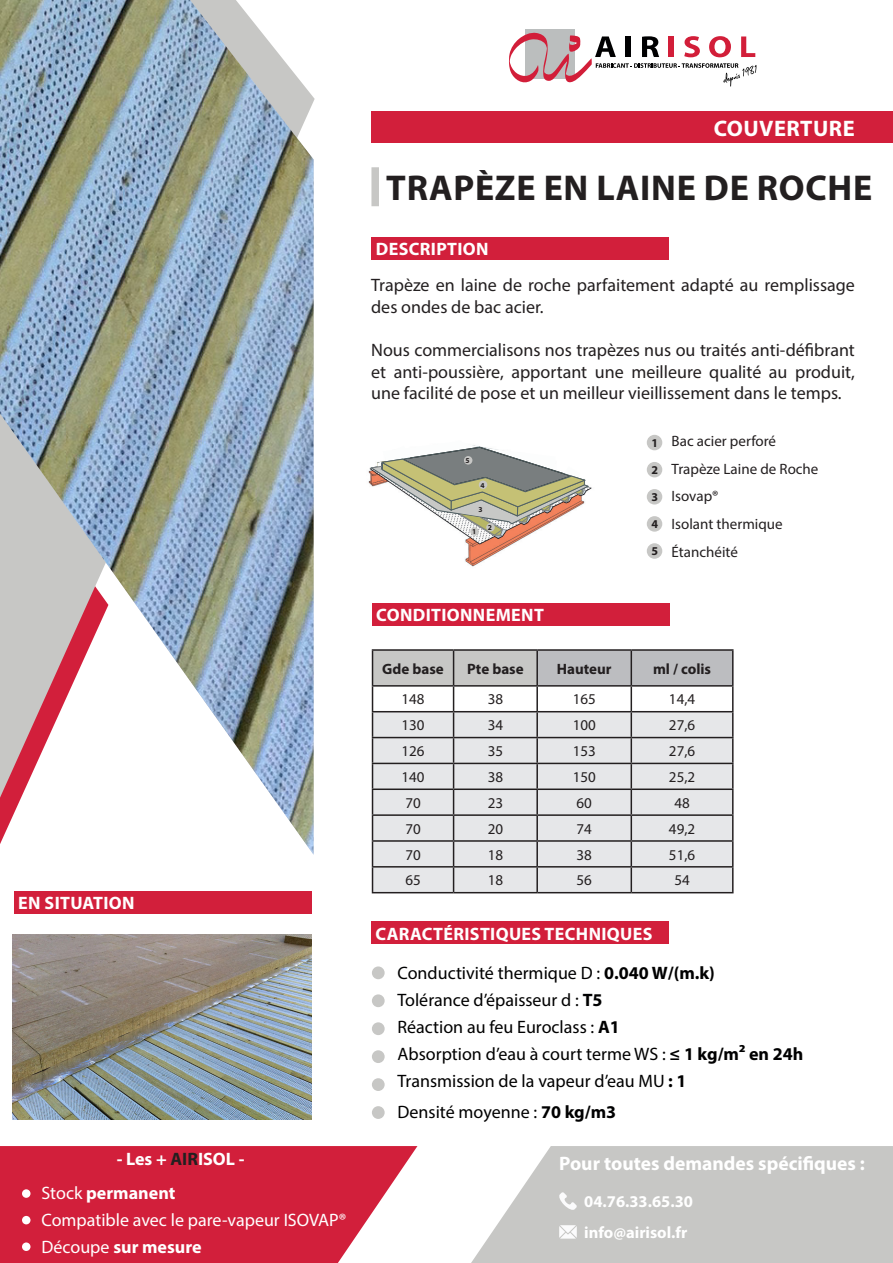
<style>
.page{position:relative;width:893px;height:1263px;background:#fff}
.page>*{position:absolute;margin:0;border:0;box-sizing:border-box;transform-origin:0 0}
.t1{font:700 36px "Myriad Pro";letter-spacing:.02em;color:#231f20}
.t2{font:700 22.5px "Myriad Pro";letter-spacing:.02em;color:#fff}
.t3{font:700 19.5px "Myriad Pro";color:#fff}
.t4{font:18px/21.6px "Myriad Pro";color:#231f20}
.t5{font:18px "Myriad Pro";color:#000001}
.Description___Caract{font:700 18px "Myriad Pro";letter-spacing:.02em;color:#fff}
.Description___Caract-2{font:700 18px "Myriad Pro";color:#fff}
.t6{font:18px "Myriad Pro";color:#fff}
.t7{font:700 16.5px "Myriad Pro";color:#fff}
.t8{font:15px "Myriad Pro";color:#231f20}
.t9{font:700 15px "Myriad Pro";color:#231f20}
.t10{font:700 12px "Myriad Pro";color:#231f20}
.t11{font:700 7.5px "Myriad Pro";color:#231f20}
.s1{color:#231f20}
.s2{font-weight:400}
.s3{font-weight:700}
</style>
<div class="page">
<img style="left:0;top:0;width:314px;height:855px">
<div style="left:371px;top:167px;width:8px;height:39px;background:#c7c7c5"></div>
<div style="left:372px;top:112px;width:521px;height:31px;background:#d21f3b"></div>
<img style="left:368px;top:467px;width:224px;height:100px">
<svg style="left:371px;top:445px;width:217px;height:90px"></svg>
<div style="left:371px;top:237px;width:298px;height:22px;background:#d21f3b"></div>
<div style="left:372px;top:604px;width:297px;height:22px;background:#d21f3b"></div>
<div style="left:14px;top:891px;width:297px;height:23px;background:#d21f3b"></div>
<hr style="left:454px;top:649px;width:83px;height:2px;background:#231f20">
<hr style="left:537px;top:649px;width:94px;height:2px;background:#231f20">
<hr style="left:631px;top:649px;width:103px;height:2px;background:#231f20">
<hr style="left:732px;top:651px;width:2px;height:34px;background:#231f20">
<hr style="left:631px;top:685px;width:103px;height:2px;background:#231f20">
<hr style="left:732px;top:687px;width:2px;height:24px;background:#231f20">
<hr style="left:631px;top:711px;width:103px;height:1px;background:#231f20">
<hr style="left:732px;top:712px;width:2px;height:25px;background:#231f20">
<hr style="left:631px;top:737px;width:103px;height:1px;background:#231f20">
<hr style="left:732px;top:738px;width:2px;height:25px;background:#231f20">
<hr style="left:631px;top:763px;width:103px;height:1px;background:#231f20">
<hr style="left:732px;top:764px;width:2px;height:24px;background:#231f20">
<hr style="left:631px;top:788px;width:103px;height:2px;background:#231f20">
<hr style="left:732px;top:790px;width:2px;height:24px;background:#231f20">
<hr style="left:631px;top:814px;width:103px;height:2px;background:#231f20">
<hr style="left:732px;top:816px;width:2px;height:24px;background:#231f20">
<hr style="left:631px;top:840px;width:103px;height:2px;background:#231f20">
<hr style="left:732px;top:842px;width:2px;height:24px;background:#231f20">
<hr style="left:631px;top:866px;width:103px;height:1px;background:#231f20">
<hr style="left:732px;top:867px;width:2px;height:25px;background:#231f20">
<hr style="left:454px;top:892px;width:83px;height:1px;background:#231f20">
<hr style="left:537px;top:892px;width:94px;height:1px;background:#231f20">
<hr style="left:631px;top:892px;width:103px;height:1px;background:#231f20">
<svg style="left:372px;top:650px;width:361px;height:242px;background:#d6d6d8"></svg>
<hr style="left:372px;top:892px;width:82px;height:1px;background:#231f20">
<hr style="left:372px;top:649px;width:82px;height:2px;background:#231f20">
<hr style="left:372px;top:651px;width:1px;height:34px;background:#231f20">
<hr style="left:453px;top:651px;width:1px;height:34px;background:#231f20">
<hr style="left:372px;top:685px;width:82px;height:2px;background:#231f20">
<div style="left:371px;top:922px;width:298px;height:22px;background:#d21f3b"></div>
<div style="left:372px;top:966px;width:13px;height:13px;background:#c7c7c5;border-radius:50%"></div>
<div style="left:372px;top:994px;width:13px;height:13px;background:#c7c7c5;border-radius:50%"></div>
<div style="left:372px;top:1022px;width:13px;height:13px;background:#c7c7c5;border-radius:50%"></div>
<div style="left:372px;top:1050px;width:13px;height:13px;background:#c7c7c5;border-radius:50%"></div>
<div style="left:372px;top:1078px;width:13px;height:13px;background:#c7c7c5;border-radius:50%"></div>
<div style="left:372px;top:1106px;width:13px;height:13px;background:#c7c7c5;border-radius:50%"></div>
<div style="left:526px;top:29px;width:49px;height:50px;background:#bbbebe"></div>
<svg style="left:509px;top:32px;width:247px;height:55px"></svg>
<svg style="left:0;top:1146px;width:417px;height:117px;background:#d6334c"></svg>
<svg style="left:471px;top:1146px;width:422px;height:117px;background:#ccccca"></svg>
<div style="left:470px;top:527px;width:9px;height:9px;background:#c7c7c5;border-radius:50%"></div>
<div style="left:647px;top:435px;width:15px;height:15px;background:#c7c7c5;border-radius:50%"></div>
<div style="left:486px;top:523px;width:9px;height:8px;background:#c7c7c5;border-radius:50%"></div>
<div style="left:647px;top:462px;width:15px;height:15px;background:#c7c7c5;border-radius:50%"></div>
<div style="left:477px;top:505px;width:8px;height:8px;background:#c7c7c5;border-radius:50%"></div>
<div style="left:464px;top:456px;width:8px;height:9px;background:#c7c7c5;border-radius:50%"></div>
<div style="left:647px;top:489px;width:15px;height:15px;background:#c7c7c5;border-radius:50%"></div>
<div style="left:479px;top:480px;width:8px;height:9px;background:#c7c7c5;border-radius:50%"></div>
<div style="left:647px;top:516px;width:15px;height:16px;background:#c7c7c5;border-radius:50%"></div>
<div style="left:647px;top:543px;width:15px;height:16px;background:#c7c7c5;border-radius:50%"></div>
<img style="left:13px;top:934px;width:298px;height:186px">
<svg style="left:559px;top:1192px;width:18px;height:18px"></svg>
<svg style="left:559px;top:1225px;width:18px;height:13px"></svg>
<div style="left:22px;top:1189px;width:9px;height:9px;background:#fff;border-radius:50%"></div>
<div style="left:22px;top:1216px;width:9px;height:8px;background:#fff;border-radius:50%"></div>
<div style="left:22px;top:1242px;width:9px;height:9px;background:#fff;border-radius:50%"></div>
<p class="Description___Caract" style="left:18px;top:891px;width:118px">EN SITUATION</p>
<p class="Description___Caract-2" style="left:117px;top:1147px;width:129px">- Les + <span class="s1">AIR</span>ISOL -</p>
<p class="Description___Caract-2" style="left:41px;top:1181px;width:135px"><span class="s2">Stock</span> permanent</p>
<p class="t6" style="left:41px;top:1209px;width:306px">Compatible avec le pare-vapeur ISOVAP®</p>
<p class="Description___Caract-2" style="left:41px;top:1235px;width:162px"><span class="s2">Découpe</span> sur mesure</p>
<p class="t2" style="left:714px;top:113px;width:142px">COUVERTURE</p>
<p class="t1" style="left:386px;top:165px;width:487px">TRAPÈZE EN LAINE DE ROCHE</p>
<p class="Description___Caract" style="left:376px;top:237px;width:114px">DESCRIPTION</p>
<p class="t4" style="left:371px;top:274px;width:485px">Trapèze en laine de roche parfaitement adapté au remplissage des ondes de bac acier.</p>
<p class="t4" style="left:371px;top:339px;width:485px;text-align:justify">Nous commercialisons nos trapèzes nus ou traités anti-défibrant et anti-poussière, apportant une meilleure qualité au produit, une facilité de pose et un meilleur vieillissement dans le temps.</p>
<p class="t11" style="left:466px;top:456px;width:6px">5</p>
<p class="t11" style="left:480px;top:480px;width:6px">4</p>
<p class="t11" style="left:478px;top:505px;width:6px">3</p>
<p class="t11" style="left:472px;top:527px;width:6px">1</p>
<p class="t11" style="left:488px;top:522px;width:6px">2</p>
<p class="Description___Caract" style="left:376px;top:604px;width:169px">CONDITIONNEMENT</p>
<p class="t10" style="left:651px;top:435px;width:8px">1</p>
<p class="t10" style="left:651px;top:462px;width:8px">2</p>
<p class="t10" style="left:651px;top:489px;width:8px">3</p>
<p class="t10" style="left:651px;top:516px;width:8px">4</p>
<p class="t10" style="left:651px;top:543px;width:8px">5</p>
<p class="t8" style="left:672px;top:432px;width:106px">Bac acier perforé</p>
<p class="t8" style="left:672px;top:459px;width:148px">Trapèze Laine de Roche</p>
<p class="t8" style="left:672px;top:487px;width:48px">Isovap®</p>
<p class="t8" style="left:672px;top:515px;width:112px">Isolant thermique</p>
<p class="t8" style="left:672px;top:542px;width:68px">Étanchéité</p>
<p class="t9" style="left:382px;top:659px;width:63px">Gde base</p>
<p class="t9" style="left:467px;top:659px;width:58px">Pte base</p>
<p class="t9" style="left:557px;top:659px;width:56px">Hauteur</p>
<p class="t9" style="left:653px;top:659px;width:60px">ml / colis</p>
<p class="t8" style="left:401px;top:690px;width:25px">148</p>
<p class="t8" style="left:488px;top:690px;width:17px">38</p>
<p class="t8" style="left:573px;top:690px;width:25px">165</p>
<p class="t8" style="left:669px;top:690px;width:28px">14,4</p>
<p class="t8" style="left:401px;top:716px;width:25px">130</p>
<p class="t8" style="left:488px;top:716px;width:17px">34</p>
<p class="t8" style="left:573px;top:716px;width:25px">100</p>
<p class="t8" style="left:669px;top:716px;width:28px">27,6</p>
<p class="t8" style="left:401px;top:742px;width:25px">126</p>
<p class="t8" style="left:488px;top:742px;width:17px">35</p>
<p class="t8" style="left:573px;top:742px;width:25px">153</p>
<p class="t8" style="left:669px;top:742px;width:28px">27,6</p>
<p class="t8" style="left:401px;top:768px;width:25px">140</p>
<p class="t8" style="left:488px;top:768px;width:17px">38</p>
<p class="t8" style="left:573px;top:768px;width:25px">150</p>
<p class="t8" style="left:669px;top:768px;width:28px">25,2</p>
<p class="t8" style="left:405px;top:793px;width:17px">70</p>
<p class="t8" style="left:488px;top:793px;width:17px">23</p>
<p class="t8" style="left:577px;top:793px;width:17px">60</p>
<p class="t8" style="left:674px;top:793px;width:17px">48</p>
<p class="t8" style="left:405px;top:819px;width:17px">70</p>
<p class="t8" style="left:488px;top:819px;width:17px">20</p>
<p class="t8" style="left:577px;top:819px;width:17px">74</p>
<p class="t8" style="left:669px;top:819px;width:28px">49,2</p>
<p class="t8" style="left:405px;top:845px;width:17px">70</p>
<p class="t8" style="left:488px;top:845px;width:17px">18</p>
<p class="t8" style="left:577px;top:845px;width:17px">38</p>
<p class="t8" style="left:669px;top:845px;width:28px">51,6</p>
<p class="t8" style="left:405px;top:871px;width:17px">65</p>
<p class="t8" style="left:488px;top:871px;width:17px">18</p>
<p class="t8" style="left:577px;top:871px;width:17px">56</p>
<p class="t8" style="left:674px;top:871px;width:17px">54</p>
<p class="Description___Caract" style="left:376px;top:922px;width:278px">CARACTÉRISTIQUES TECHNIQUES</p>
<p class="t5" style="left:397px;top:962px;width:319px">Conductivité thermique D : <span class="s3">0.040 W/(m.k)</span></p>
<p class="t5" style="left:397px;top:989px;width:207px">Tolérance d’épaisseur d : <span class="s3">T5</span></p>
<p class="t5" style="left:397px;top:1016px;width:224px">Réaction au feu Euroclass : <span class="s3">A1</span></p>
<p class="t5" style="left:397px;top:1043px;width:407px">Absorption d’eau à court terme WS : <span class="s3">≤ 1 kg/m² en 24h</span></p>
<p class="t5" style="left:397px;top:1070px;width:291px">Transmission de la vapeur d’eau MU <span class="s3">: 1</span></p>
<p class="t5" style="left:397px;top:1101px;width:220px">Densité moyenne : <span class="s3">70 kg/m3</span></p>
<p class="t3" style="left:559px;top:1150px;width:307px">Pour toutes demandes spécifiques :</p>
<p class="t7" style="left:584px;top:1190px;width:110px">04.76.33.65.30</p>
<p class="t7" style="left:584px;top:1222px;width:105px">info@airisol.fr</p>
</div>
